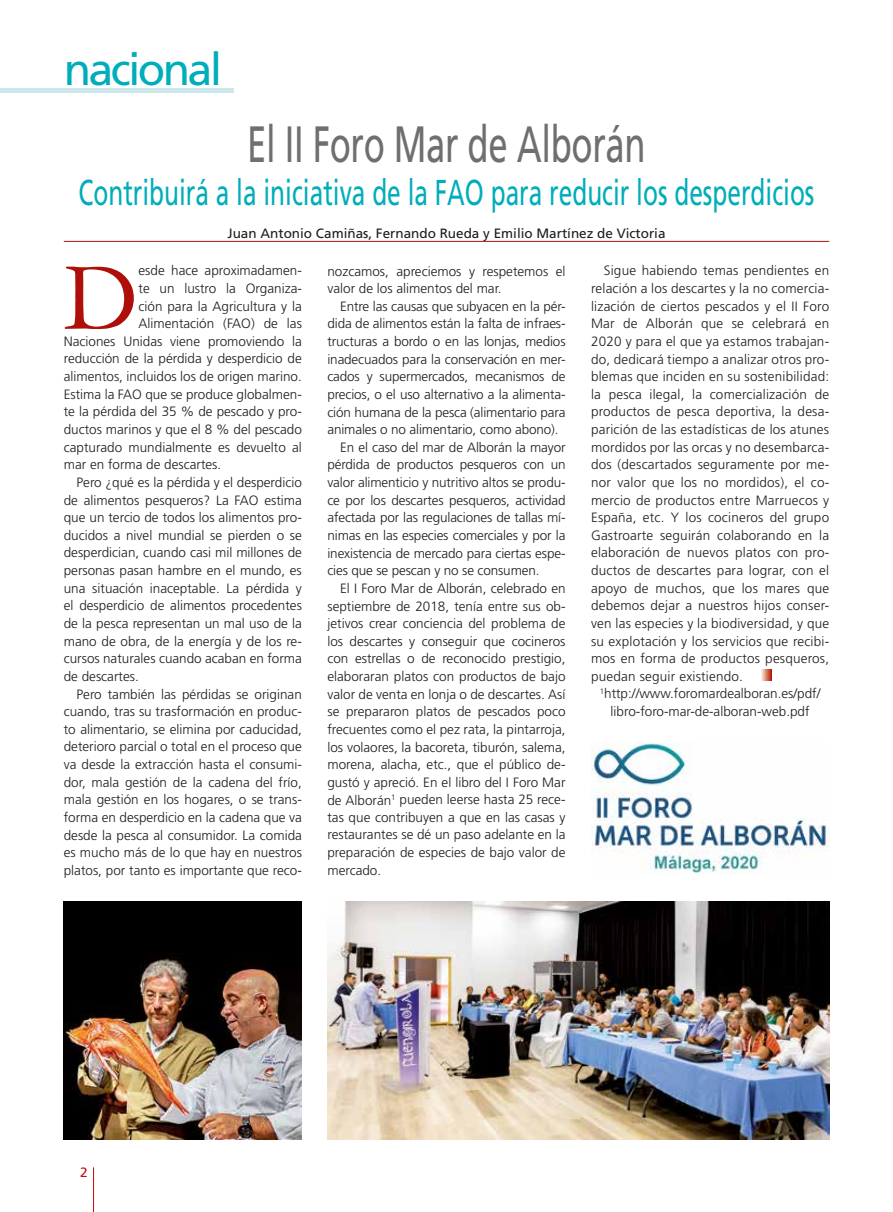
<style>
.page{position:relative;width:893px;height:1212px;background:#fff}
.page>*{position:absolute;margin:0;border:0;box-sizing:border-box;transform-origin:0 0}
.t1{font:96.9px "Garamond";color:#ae0f0a}
.t2{font:51px "Frutiger LT Std";letter-spacing:-.01em;color:#706f6f;scale:.68 1}
.t3{font:45px "Frutiger LT Std";letter-spacing:-.06em;color:#00adba}
.t4{font:36px "Frutiger LT Std";color:#00adba;scale:.68 1}
.t5{font:300 13.5px/17.7px "Frutiger LT Std";color:#1d1d1b}
.t6{font:13.5px "Frutiger LT Std";color:#1d1d1b}
.t7{font:13.5px "Frutiger LT Std";color:#c00d0e}
</style>
<div class="page">
<hr style="left:93px;top:1167px;width:1px;height:45px;background:#c00d0e">
<hr style="left:0;top:88px;width:234px;height:4px;background:#cde8ec">
<svg style="left:761px;top:670px;width:10px;height:11px"></svg>
<hr style="left:64px;top:241px;width:765px;height:1px;background:#ae0f0a">
<img style="left:64px;top:901px;width:238px;height:239px">
<img style="left:327px;top:901px;width:502px;height:239px">
<img style="left:591px;top:742px;width:237px;height:132px">
<h3 class="t3" style="left:64px;top:43px;width:160px">nacional</h3>
<h2 class="t2" style="left:247px;top:114px;width:587px">El II Foro Mar de Alborán</h2>
<h3 class="t4" style="left:78px;top:171px;width:1084px">Contribuirá a la iniciativa de la FAO para reducir los desperdicios</h3>
<p class="t6" style="left:227px;top:225px;width:440px">Juan Antonio Camiñas, Fernando Rueda y Emilio Martínez de Victoria</p>
<h1 class="t1" style="left:64px;top:240px;width:76px">D</h1>
<p class="t5" style="left:139px;top:262px;width:165px">esde hace aproximadamen-</p>
<p class="t5" style="left:139px;top:280px;width:165px">te un lustro la Organiza-</p>
<p class="t5" style="left:139px;top:297px;width:165px">ción para la Agricultura y la</p>
<p class="t5" style="left:139px;top:315px;width:165px">Alimentación (FAO) de las</p>
<p class="t5" style="left:64px;top:332px;width:240px">Naciones Unidas viene promoviendo la</p>
<p class="t5" style="left:64px;top:350px;width:240px">reducción de la pérdida y desperdicio de</p>
<p class="t5" style="left:64px;top:368px;width:240px">alimentos, incluidos los de origen marino.</p>
<p class="t5" style="left:64px;top:385px;width:240px">Estima la FAO que se produce globalmen-</p>
<p class="t5" style="left:64px;top:403px;width:240px">te la pérdida del 35 % de pescado y pro-</p>
<p class="t5" style="left:64px;top:421px;width:240px">ductos marinos y que el 8 % del pescado</p>
<p class="t5" style="left:64px;top:438px;width:240px">capturado mundialmente es devuelto al</p>
<p class="t5" style="left:64px;top:456px;width:159px">mar en forma de descartes.</p>
<p class="t5" style="left:77px;top:474px;width:227px">Pero ¿qué es la pérdida y el desperdicio</p>
<p class="t5" style="left:64px;top:491px;width:240px">de alimentos pesqueros? La FAO estima</p>
<p class="t5" style="left:64px;top:509px;width:240px">que un tercio de todos los alimentos pro-</p>
<p class="t5" style="left:64px;top:526px;width:240px">ducidos a nivel mundial se pierden o se</p>
<p class="t5" style="left:64px;top:544px;width:240px">desperdician, cuando casi mil millones de</p>
<p class="t5" style="left:64px;top:562px;width:240px">personas pasan hambre en el mundo, es</p>
<p class="t5" style="left:64px;top:579px;width:240px">una situación inaceptable. La pérdida y</p>
<p class="t5" style="left:64px;top:597px;width:240px">el desperdicio de alimentos procedentes</p>
<p class="t5" style="left:64px;top:615px;width:240px">de la pesca representan un mal uso de la</p>
<p class="t5" style="left:64px;top:632px;width:240px">mano de obra, de la energía y de los re-</p>
<p class="t5" style="left:64px;top:650px;width:240px">cursos naturales cuando acaban en forma</p>
<p class="t5" style="left:64px;top:667px;width:77px">de descartes.</p>
<p class="t5" style="left:77px;top:685px;width:227px">Pero también las pérdidas se originan</p>
<p class="t5" style="left:64px;top:703px;width:240px">cuando, tras su trasformación en produc-</p>
<p class="t5" style="left:64px;top:720px;width:240px">to alimentario, se elimina por caducidad,</p>
<p class="t5" style="left:64px;top:738px;width:240px">deterioro parcial o total en el proceso que</p>
<p class="t5" style="left:64px;top:756px;width:240px">va desde la extracción hasta el consumi-</p>
<p class="t5" style="left:64px;top:773px;width:240px">dor, mala gestión de la cadena del frío,</p>
<p class="t5" style="left:64px;top:791px;width:240px">mala gestión en los hogares, o se trans-</p>
<p class="t5" style="left:64px;top:809px;width:240px">forma en desperdicio en la cadena que va</p>
<p class="t5" style="left:64px;top:826px;width:240px">desde la pesca al consumidor. La comida</p>
<p class="t5" style="left:64px;top:844px;width:240px">es mucho más de lo que hay en nuestros</p>
<p class="t5" style="left:64px;top:861px;width:240px">platos, por tanto es importante que reco-</p>
<p class="t5" style="left:327px;top:262px;width:240px">nozcamos, apreciemos y respetemos el valor de los alimentos del mar.</p>
<p class="t5" style="left:340px;top:297px;width:227px">Entre las causas que subyacen en la pér-</p>
<p class="t5" style="left:327px;top:315px;width:240px">dida de alimentos están la falta de infraes-</p>
<p class="t5" style="left:327px;top:333px;width:240px">tructuras a bordo o en las lonjas, medios</p>
<p class="t5" style="left:327px;top:350px;width:240px">inadecuados para la conservación en mer-</p>
<p class="t5" style="left:327px;top:368px;width:240px">cados y supermercados, mecanismos de</p>
<p class="t5" style="left:327px;top:386px;width:240px">precios, o el uso alternativo a la alimenta-</p>
<p class="t5" style="left:327px;top:403px;width:240px">ción humana de la pesca (alimentario para</p>
<p class="t5" style="left:327px;top:421px;width:233px">animales o no alimentario, como abono).</p>
<p class="t5" style="left:340px;top:438px;width:227px">En el caso del mar de Alborán la mayor</p>
<p class="t5" style="left:327px;top:456px;width:240px">pérdida de productos pesqueros con un</p>
<p class="t5" style="left:327px;top:474px;width:240px">valor alimenticio y nutritivo altos se produ-</p>
<p class="t5" style="left:327px;top:491px;width:240px">ce por los descartes pesqueros, actividad</p>
<p class="t5" style="left:327px;top:509px;width:240px">afectada por las regulaciones de tallas mí-</p>
<p class="t5" style="left:327px;top:527px;width:240px">nimas en las especies comerciales y por la</p>
<p class="t5" style="left:327px;top:544px;width:240px">inexistencia de mercado para ciertas espe-</p>
<p class="t5" style="left:327px;top:562px;width:214px">cies que se pescan y no se consumen.</p>
<p class="t5" style="left:340px;top:580px;width:227px">El I Foro Mar de Alborán, celebrado en</p>
<p class="t5" style="left:327px;top:597px;width:240px">septiembre de 2018, tenía entre sus ob-</p>
<p class="t5" style="left:327px;top:615px;width:240px">jetivos crear conciencia del problema de</p>
<p class="t5" style="left:327px;top:632px;width:240px">los descartes y conseguir que cocineros</p>
<p class="t5" style="left:327px;top:650px;width:240px">con estrellas o de reconocido prestigio,</p>
<p class="t5" style="left:327px;top:668px;width:240px">elaboraran platos con productos de bajo</p>
<p class="t5" style="left:327px;top:685px;width:240px">valor de venta en lonja o de descartes. Así</p>
<p class="t5" style="left:327px;top:703px;width:240px">se prepararon platos de pescados poco</p>
<p class="t5" style="left:327px;top:721px;width:240px">frecuentes como el pez rata, la pintarroja,</p>
<p class="t5" style="left:327px;top:738px;width:240px">los volaores, la bacoreta, tiburón, salema,</p>
<p class="t5" style="left:327px;top:756px;width:240px">morena, alacha, etc., que el público de-</p>
<p class="t5" style="left:327px;top:773px;width:240px">gustó y apreció. En el libro del I Foro Mar</p>
<p class="t5" style="left:327px;top:791px;width:240px">de Alborán<sup>1</sup> pueden leerse hasta 25 rece-</p>
<p class="t5" style="left:327px;top:808px;width:240px">tas que contribuyen a que en las casas y</p>
<p class="t5" style="left:327px;top:826px;width:240px">restaurantes se dé un paso adelante en la</p>
<p class="t5" style="left:327px;top:844px;width:240px">preparación de especies de bajo valor de</p>
<p class="t5" style="left:327px;top:861px;width:55px">mercado.</p>
<p class="t5" style="left:591px;top:262px;width:240px;text-align:justify;text-indent:13px">Sigue habiendo temas pendientes en relación a los descartes y la no comercia&shy;lización de ciertos pescados y el II Foro Mar de Alborán que se celebrará en 2020 y para el que ya estamos trabajan&shy;do, dedicará tiempo a analizar otros pro&shy;blemas que inciden en su sostenibilidad: la pesca ilegal, la comercialización de productos de pesca deportiva, la desa&shy;parición de las estadísticas de los atunes mordidos por las orcas y no desembarca&shy;dos (descartados seguramente por me&shy;nor valor que los no mordidos), el co&shy;mercio de productos entre Marruecos y España, etc. Y los cocineros del grupo Gastroarte seguirán colaborando en la elaboración de nuevos platos con pro&shy;ductos de descartes para lograr, con el apoyo de muchos, que los mares que debemos dejar a nuestros hijos conser&shy;ven las especies y la biodiversidad, y que su explotación y los servicios que recibi&shy;mos en forma de productos pesqueros, puedan seguir existiendo.</p>
<p class="t5" style="left:600px;top:685px;width:222px;text-align:center"><sup>1</sup>http://www.foromardealboran.es/pdf/ libro-foro-mar-de-alboran-web.pdf</p>
<p class="t7" style="left:80px;top:1165px;width:9px">2</p>
</div>
